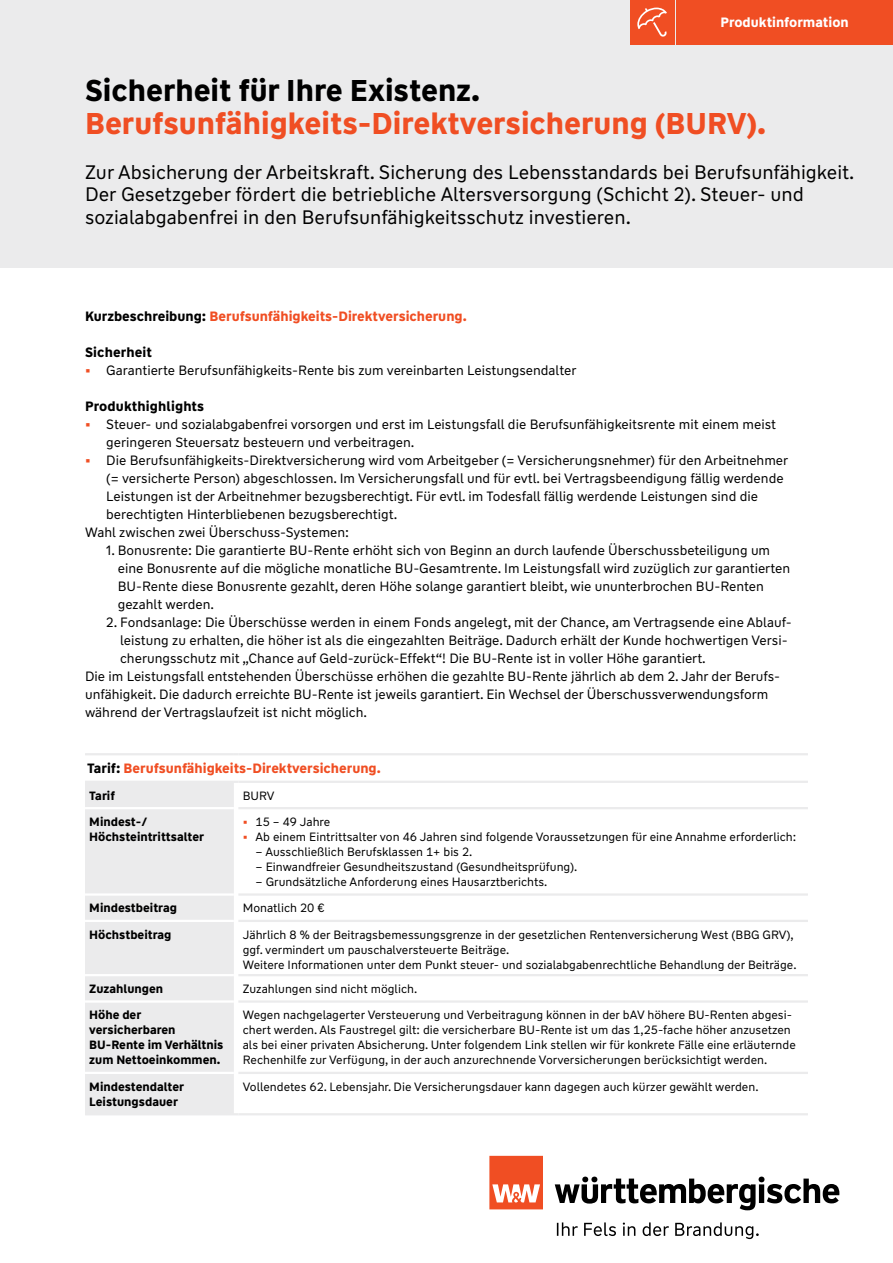
<style>
.page{position:relative;width:893px;height:1263px;background:#fff}
.page>*{position:absolute;margin:0;border:0;box-sizing:border-box;transform-origin:0 0}
.t1{font:700 30px "WW Type";color:#f04e23}
.t2{font:700 30px "WW Type";color:#000}
.t3{font:19.5px/22.5px "WW Type";color:#000}
.t4{font:13.5px/18px "WW Type";color:#000}
.t5{font:700 13.5px "WW Type";color:#f04e23}
.t6{font:700 13.5px "WW Type";letter-spacing:.01em;color:#000}
.t7{font:700 13.5px "WW Type";color:#fff}
.t8{font:12px/15px "WW Type";color:#000}
.t9{font:700 12px/15px "WW Type";color:#000}
.s1{color:#000}
.s2{font-weight:700;color:#f04e23}
</style>
<div class="page">
<div style="left:0;top:0;width:893px;height:267px;background:#ebebec"></div>
<div style="left:676px;top:0;width:217px;height:44px;background:#f04e23"></div>
<div style="left:630px;top:0;width:44px;height:44px;background:#f04e23"></div>
<svg style="left:637px;top:8px;width:30px;height:29px"></svg>
<div style="left:85px;top:783px;width:149px;height:330px;background:#ebebec"></div>
<hr style="left:238px;top:893px;width:570px;height:3px;background:#ebebec">
<hr style="left:85px;top:753px;width:149px;height:2px;background:#ebebec">
<hr style="left:238px;top:753px;width:570px;height:2px;background:#ebebec">
<hr style="left:238px;top:781px;width:570px;height:2px;background:#ebebec">
<hr style="left:238px;top:807px;width:570px;height:2px;background:#ebebec">
<hr style="left:238px;top:920px;width:570px;height:2px;background:#ebebec">
<hr style="left:238px;top:974px;width:570px;height:2px;background:#ebebec">
<hr style="left:238px;top:1000px;width:570px;height:3px;background:#ebebec">
<hr style="left:238px;top:1072px;width:570px;height:2px;background:#ebebec">
<hr style="left:238px;top:1113px;width:570px;height:2px;background:#ebebec">
<hr style="left:85px;top:781px;width:149px;height:2px;background:#ebebec">
<hr style="left:85px;top:1113px;width:149px;height:2px;background:#ebebec">
<hr style="left:85px;top:807px;width:149px;height:2px;background:#fff">
<hr style="left:85px;top:893px;width:149px;height:3px;background:#fff">
<hr style="left:85px;top:920px;width:149px;height:2px;background:#fff">
<hr style="left:85px;top:974px;width:149px;height:2px;background:#fff">
<hr style="left:85px;top:1000px;width:149px;height:3px;background:#fff">
<hr style="left:85px;top:1072px;width:149px;height:2px;background:#fff">
<svg style="left:557px;top:1222px;width:202px;height:17px"></svg>
<svg style="left:555px;top:1176px;width:284px;height:34px"></svg>
<svg style="left:489px;top:1156px;width:54px;height:53px;background:#f2704d"></svg>
<p class="t7" style="left:721px;top:13px;width:130px">Produktinformation</p>
<h1 class="t2" style="left:85px;top:70px;width:397px">Sicherheit für Ihre Existenz.</h1>
<h1 class="t1" style="left:85px;top:103px;width:683px">Berufsunfähigkeits-Direktversicherung (BURV).</h1>
<p class="t3" style="left:85px;top:161px;width:771px">Zur Absicherung der Arbeitskraft. Sicherung des Lebensstandards bei Berufsunfähigkeit.<br>Der Gesetzgeber fördert die betriebliche Altersversorgung (Schicht 2). Steuer- und sozialabgabenfrei in den Berufsunfähigkeitsschutz investieren.</p>
<p class="t5" style="left:85px;top:307px;width:383px"><span class="s1">Kurzbeschreibung:</span> Berufsunfähigkeits-Direktversicherung.</p>
<p class="t6" style="left:85px;top:343px;width:69px">Sicherheit</p>
<p class="t4" style="left:85px;top:361px;width:493px"><span class="s2">•</span> Garantierte Berufsunfähigkeits-Rente bis zum vereinbarten Leistungsendalter</p>
<p class="t6" style="left:85px;top:397px;width:121px">Produkthighlights</p>
<p class="t4" style="left:106px;top:415px;width:671px;text-indent:-21px"><span class="s2">•</span> Steuer- und sozialabgabenfrei vorsorgen und erst im Leistungsfall die Berufsunfähigkeitsrente mit einem meist geringeren Steuersatz besteuern und verbeitragen.</p>
<p class="t4" style="left:85px;top:451px;width:705px"><span class="s2">•</span> Die Berufsunfähigkeits-Direktversicherung wird vom Arbeitgeber (= Versicherungsnehmer) für den Arbeitnehmer</p>
<p class="t4" style="left:106px;top:469px;width:679px">(= versicherte Person) abgeschlossen. Im Versicherungsfall und für evtl. bei Vertragsbeendigung fällig werdende</p>
<p class="t4" style="left:106px;top:487px;width:653px">Leistungen ist der Arbeitnehmer bezugsberechtigt. Für evtl. im Todesfall fällig werdende Leistungen sind die</p>
<p class="t4" style="left:106px;top:505px;width:292px">berechtigten Hinterbliebenen bezugsberechtigt.</p>
<p class="t4" style="left:85px;top:523px;width:266px">Wahl zwischen zwei Überschuss-Systemen:</p>
<p class="t4" style="left:118px;top:541px;width:674px;text-indent:-11px">1. Bonusrente: Die garantierte BU-Rente erhöht sich von Beginn an durch laufende Überschussbeteiligung um eine Bonusrente auf die mögliche monatliche BU-Gesamtrente. Im Leistungsfall wird zuzüglich zur garantierten BU-Rente diese Bonusrente gezahlt, deren Höhe solange garantiert bleibt, wie ununterbrochen BU-Renten gezahlt werden.</p>
<p class="t4" style="left:106px;top:613px;width:687px">2. Fondsanlage: Die Überschüsse werden in einem Fonds angelegt, mit der Chance, am Vertragsende eine Ablauf-</p>
<p class="t4" style="left:120px;top:631px;width:669px">leistung zu erhalten, die höher ist als die eingezahlten Beiträge. Dadurch erhält der Kunde hochwertigen Versi-</p>
<p class="t4" style="left:120px;top:649px;width:587px">cherungsschutz mit „Chance auf Geld-zurück-Effekt“! Die BU-Rente ist in voller Höhe garantiert.</p>
<p class="t4" style="left:85px;top:667px;width:695px">Die im Leistungsfall entstehenden Überschüsse erhöhen die gezahlte BU-Rente jährlich ab dem 2. Jahr der Berufs-</p>
<p class="t4" style="left:85px;top:685px;width:685px">unfähigkeit. Die dadurch erreichte BU-Rente ist jeweils garantiert. Ein Wechsel der Überschussverwendungsform</p>
<p class="t4" style="left:85px;top:703px;width:284px">während der Vertragslaufzeit ist nicht möglich.</p>
<p class="t5" style="left:87px;top:760px;width:295px"><span class="s1">Tarif:</span> Berufsunfähigkeits-Direktversicherung.</p>
<p class="t9" style="left:89px;top:788px;width:27px">Tarif</p>
<p class="t8" style="left:243px;top:788px;width:33px">BURV</p>
<p class="t9" style="left:89px;top:814px;width:116px">Mindest-/<br>Höchsteintrittsalter</p>
<p class="t8" style="left:243px;top:814px;width:89px"><span class="s2">•</span> 15 – 49 Jahre</p>
<p class="t8" style="left:255px;top:829px;width:542px;text-indent:-13px"><span class="s2">•</span> Ab einem Eintrittsalter von 46 Jahren sind folgende Voraussetzungen für eine Annahme erforderlich: − Ausschließlich Berufsklassen 1+ bis 2.<br>− Einwandfreier Gesundheitszustand (Gesundheitsprüfung).<br>− Grundsätzliche Anforderung eines Hausarztberichts.</p>
<p class="t9" style="left:89px;top:901px;width:89px">Mindestbeitrag</p>
<p class="t8" style="left:243px;top:901px;width:83px">Monatlich 20 €</p>
<p class="t9" style="left:89px;top:927px;width:84px">Höchstbeitrag</p>
<p class="t8" style="left:243px;top:927px;width:555px">Jährlich 8 % der Beitragsbemessungsgrenze in der gesetzlichen Rentenversicherung West (BBG GRV), ggf. vermindert um pauschalversteuerte Beiträge.<br>Weitere Informationen unter dem Punkt steuer- und sozialabgabenrechtliche Behandlung der Beiträge.</p>
<p class="t9" style="left:89px;top:981px;width:75px">Zuzahlungen</p>
<p class="t8" style="left:243px;top:981px;width:176px">Zuzahlungen sind nicht möglich.</p>
<p class="t9" style="left:89px;top:1008px;width:136px">Höhe der versicherbaren<br>BU-Rente im Verhältnis zum Nettoeinkommen.</p>
<p class="t8" style="left:243px;top:1008px;width:555px">Wegen nachgelagerter Versteuerung und Verbeitragung können in der bAV höhere BU-Renten abgesi&shy;chert werden. Als Faustregel gilt: die versicherbare BU-Rente ist um das 1,25-fache höher anzusetzen als bei einer privaten Absicherung. Unter folgendem Link stellen wir für konkrete Fälle eine erläuternde Rechenhilfe zur Verfügung, in der auch anzurechnende Vorversicherungen berücksichtigt werden.</p>
<p class="t9" style="left:89px;top:1079px;width:96px">Mindestendalter<br>Leistungsdauer</p>
<p class="t8" style="left:243px;top:1079px;width:517px">Vollendetes 62. Lebensjahr. Die Versicherungsdauer kann dagegen auch kürzer gewählt werden.</p>
</div>
